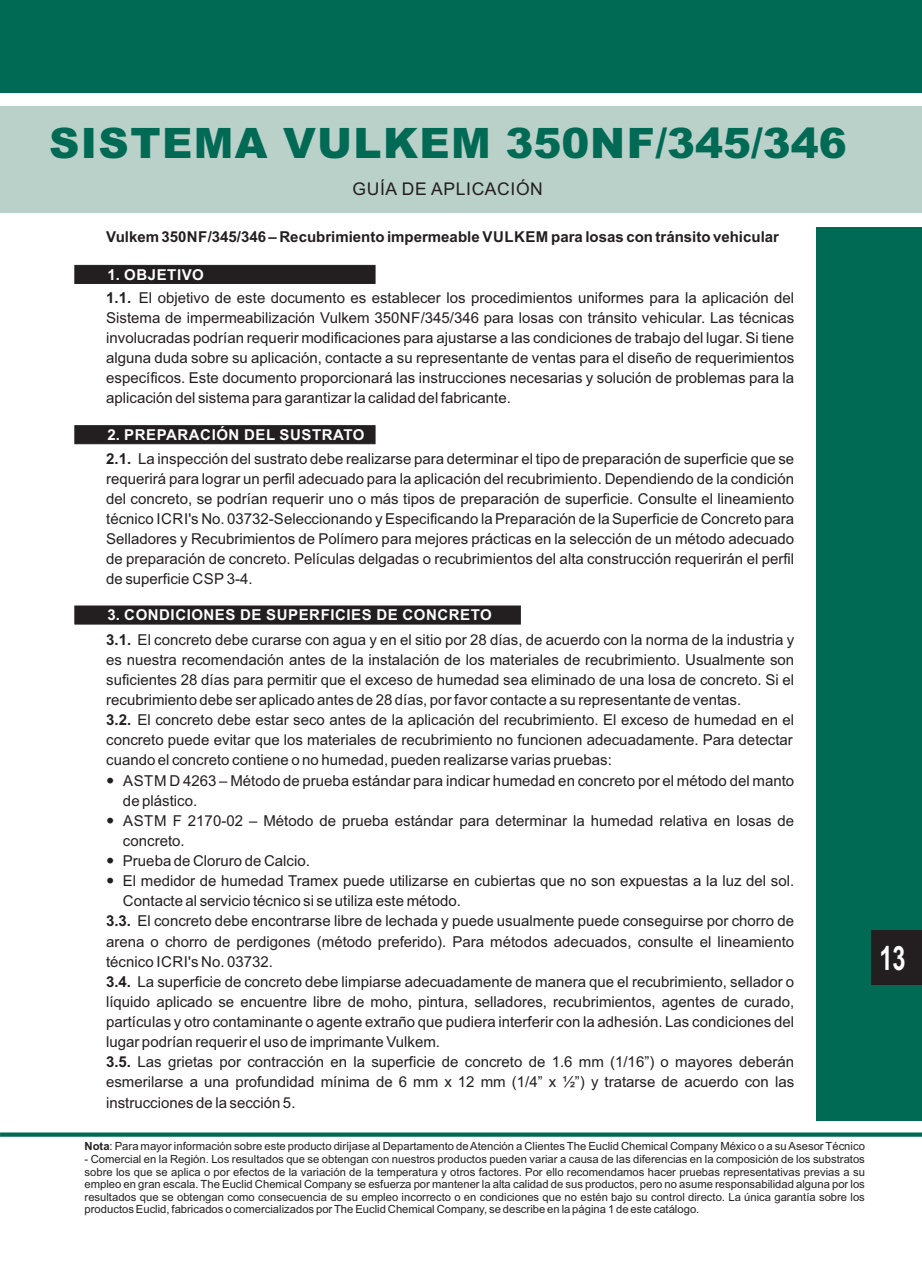
<style>
.page{position:relative;width:922px;height:1280px;background:#fff}
.page>*{position:absolute;margin:0;border:0;box-sizing:border-box;transform-origin:0 0}
.t1{font:900 42px "Arial";letter-spacing:.035em;color:#006a55}
.t2{font:700 33.5px "Arial Narrow";color:#fff;scale:.85 1}
.t3{font:17.5px "Arial";letter-spacing:.035em;color:#231f20}
.t4{font:15px/20px "Arial";color:#231f20;text-align:justify}
.t5{font:700 15px "Arial";color:#231f20}
.t6{font:700 15px "Arial";letter-spacing:.035em;color:#fff}
.t7{font:11.25px/12.5px "Arial";color:#231f20;text-align:justify}
.s1{font-weight:700}
</style>
<div class="page">
<div style="left:815px;top:227px;width:106px;height:893px;background:#006a55"></div>
<div style="left:0;top:0;width:921px;height:92px;background:#006a55"></div>
<svg style="left:0;top:1132px;width:921px;height:4px;background:#1f7c6a"></svg>
<div style="left:0;top:106px;width:921px;height:107px;background:#bad1c9"></div>
<div style="left:74px;top:265px;width:301px;height:19px;background:#231f20"></div>
<svg style="left:74px;top:425px;width:301px;height:19px;background:#252122"></svg>
<div style="left:74px;top:605px;width:446px;height:19px;background:#231f20"></div>
<div style="left:871px;top:930px;width:50px;height:55px;background:#231f20"></div>
<h1 class="t1" style="left:49px;top:128px;width:799px">SISTEMA VULKEM 350NF/345/346</h1>
<p class="t3" style="left:352px;top:182px;width:192px">GUÍA DE APLICACIÓN</p>
<p class="t5" style="left:106px;top:231px;width:674px">Vulkem 350NF/345/346 – Recubrimiento impermeable VULKEM para losas con tránsito vehicular</p>
<p class="t6" style="left:107px;top:269px;width:98px">1. OBJETIVO</p>
<p class="t4" style="left:106px;top:289px;width:689px"><span class="s1">1.1.</span> El objetivo de este documento es establecer los procedimientos uniformes para la aplicación del Sistema de impermeabilización Vulkem 350NF/345/346 para losas con tránsito vehicular. Las técnicas involucradas podrían requerir modificaciones para ajustarse a las condiciones de trabajo del lugar. Si tiene alguna duda sobre su aplicación, contacte a su representante de ventas para el diseño de requerimientos específicos. Este documento proporcionará las instrucciones necesarias y solución de problemas para la aplicación del sistema para garantizar la calidad del fabricante.</p>
<p class="t6" style="left:107px;top:429px;width:258px">2. PREPARACIÓN DEL SUSTRATO</p>
<p class="t4" style="left:106px;top:449px;width:689px"><span class="s1">2.1.</span> La inspección del sustrato debe realizarse para determinar el tipo de preparación de superficie que se requerirá para lograr un perfil adecuado para la aplicación del recubrimiento. Dependiendo de la condición del concreto, se podrían requerir uno o más tipos de preparación de superficie. Consulte el lineamiento técnico ICRI's No. 03732-Seleccionando y Especificando la Preparación de la Superficie de Concreto para Selladores y Recubrimientos de Polímero para mejores prácticas en la selección de un método adecuado de preparación de concreto. Películas delgadas o recubrimientos del alta construcción requerirán el perfil de superficie CSP 3-4.</p>
<p class="t6" style="left:107px;top:609px;width:386px">3. CONDICIONES DE SUPERFICIES DE CONCRETO</p>
<p class="t4" style="left:106px;top:630px;width:689px;text-align:left"><span class="s1">3.1.</span> El concreto debe curarse con agua y en el sitio por 28 días, de acuerdo con la norma de la industria y es nuestra recomendación antes de la instalación de los materiales de recubrimiento. Usualmente son suficientes 28 días para permitir que el exceso de humedad sea eliminado de una losa de concreto. Si el recubrimiento debe ser aplicado antes de 28 días, por favor contacte a su representante de ventas.<br><span class="s1">3.2.</span> El concreto debe estar seco antes de la aplicación del recubrimiento. El exceso de humedad en el concreto puede evitar que los materiales de recubrimiento no funcionen adecuadamente. Para detectar cuando el concreto contiene o no humedad, pueden realizarse varias pruebas:</p>
<p class="t4" style="left:123px;top:771px;width:672px">ASTM D 4263 – Método de prueba estándar para indicar humedad en concreto por el método del manto</p>
<p class="t4" style="left:123px;top:791px;width:76px">de plástico.</p>
<p class="t4" style="left:123px;top:811px;width:672px">ASTM F 2170-02 – Método de prueba estándar para determinar la humedad relativa en losas de</p>
<p class="t4" style="left:123px;top:831px;width:63px">concreto.</p>
<p class="t4" style="left:123px;top:852px;width:188px">Prueba de Cloruro de Calcio.</p>
<p class="t4" style="left:123px;top:872px;width:672px">El medidor de humedad Tramex puede utilizarse en cubiertas que no son expuestas a la luz del sol.</p>
<p class="t4" style="left:123px;top:892px;width:339px">Contacte al servicio técnico si se utiliza este método.</p>
<p class="t4" style="left:106px;top:912px;width:689px"><span class="s1">3.3.</span> El concreto debe encontrarse libre de lechada y puede usualmente puede conseguirse por chorro de</p>
<p class="t4" style="left:106px;top:932px;width:689px">arena o chorro de perdigones (método preferido). Para métodos adecuados, consulte el lineamiento</p>
<p class="t4" style="left:106px;top:952px;width:168px">técnico ICRI's No. 03732.</p>
<p class="t4" style="left:106px;top:972px;width:689px"><span class="s1">3.4.</span> La superficie de concreto debe limpiarse adecuadamente de manera que el recubrimiento, sellador o</p>
<p class="t4" style="left:106px;top:992px;width:689px">líquido aplicado se encuentre libre de moho, pintura, selladores, recubrimientos, agentes de curado,</p>
<p class="t4" style="left:106px;top:1012px;width:689px">partículas y otro contaminante o agente extraño que pudiera interferir con la adhesión. Las condiciones del</p>
<p class="t4" style="left:106px;top:1033px;width:335px">lugar podrían requerir el uso de imprimante Vulkem.</p>
<p class="t4" style="left:106px;top:1053px;width:689px"><span class="s1">3.5.</span> Las grietas por contracción en la superficie de concreto de 1.6 mm (1/16”) o mayores deberán</p>
<p class="t4" style="left:106px;top:1073px;width:689px">esmerilarse a una profundidad mínima de 6 mm x 12 mm (1/4” x ½”) y tratarse de acuerdo con las</p>
<p class="t4" style="left:106px;top:1093px;width:191px">instrucciones de la sección 5.</p>
<p class="t7" style="left:85px;top:1140px;width:781px"><span class="s1">Nota</span>: Para mayor información sobre este producto diríjase al Departamento de Atención a Clientes The Euclid Chemical Company México o a su Asesor Técnico</p>
<p class="t7" style="left:85px;top:1153px;width:781px">- Comercial en la Región. Los resultados que se obtengan con nuestros productos pueden variar a causa de las diferencias en la composición de los substratos sobre los que se aplica o por efectos de la variación de la temperatura y otros factores. Por ello recomendamos hacer pruebas representativas previas a su empleo en gran escala. The Euclid Chemical Company se esfuerza por mantener la alta calidad de sus productos, pero no asume responsabilidad alguna por los resultados que se obtengan como consecuencia de su empleo incorrecto o en condiciones que no estén bajo su control directo. La única garantía sobre los productos Euclid, fabricados o comercializados por The Euclid Chemical Company, se describe en la página 1 de este catálogo.</p>
<h2 class="t2" style="left:879px;top:932px;width:32px">13</h2>
</div>
